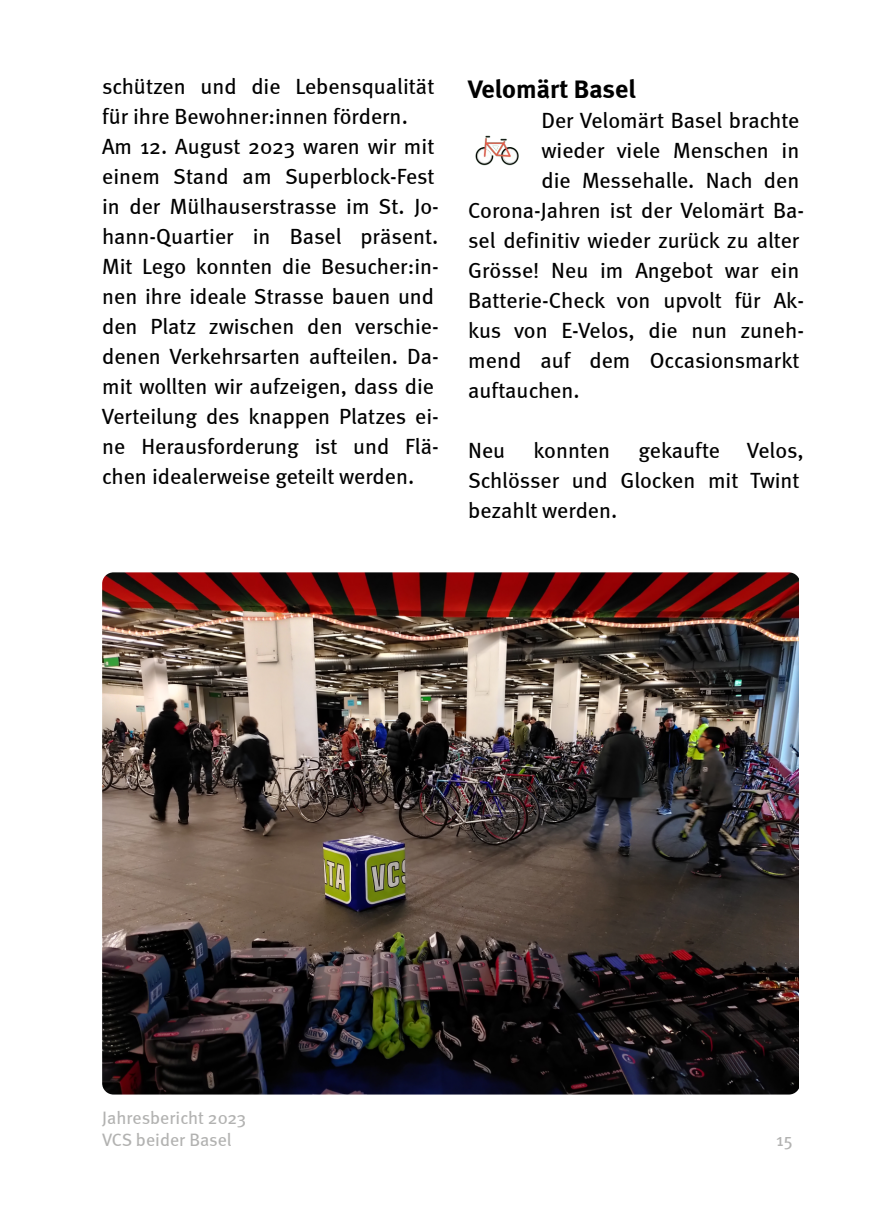
<style>
.page{position:relative;width:874px;height:1225px;background:#fff}
.page>*{position:absolute;margin:0;border:0;box-sizing:border-box;transform-origin:0 0}
.t1{font:700 26px "Meta";color:#000}
.t2{font:22px/30px "Meta";color:#000}
.t3{font:18px/22px "Meta";color:#b2b2b1}
</style>
<div class="page">
<img style="left:102px;top:572px;width:696px;height:522px;border-radius:11px">
<img style="left:475px;top:135px;width:44px;height:31px">
<p class="t2" style="left:102px;top:72px;width:338px">schützen und die Lebensqualität für ihre Bewohner:innen fördern.<br>Am 12. August 2023 waren wir mit einem Stand am Superblock-Fest in der Mülhauserstrasse im St. Jo&shy;hann-Quartier in Basel präsent.<br>Mit Lego konnten die Besucher:in&shy;nen ihre ideale Strasse bauen und den Platz zwischen den verschie&shy;denen Verkehrsarten aufteilen. Da&shy;mit wollten wir aufzeigen, dass die Verteilung des knappen Platzes ei&shy;ne Herausforderung ist und Flä&shy;chen idealerweise geteilt werden.</p>
<p class="t1" style="left:468px;top:74px;width:169px">Velomärt Basel</p>
<p class="t2" style="left:541px;top:105px;width:259px">Der Velomärt Basel brachte</p>
<p class="t2" style="left:541px;top:135px;width:259px">wieder viele Menschen in</p>
<p class="t2" style="left:541px;top:165px;width:259px">die Messehalle. Nach den</p>
<p class="t2" style="left:468px;top:195px;width:337px">Corona-Jahren ist der Velomärt Ba-</p>
<p class="t2" style="left:468px;top:225px;width:332px">sel definitiv wieder zurück zu alter</p>
<p class="t2" style="left:468px;top:255px;width:332px">Grösse! Neu im Angebot war ein</p>
<p class="t2" style="left:468px;top:285px;width:337px">Batterie-Check von upvolt für Ak-</p>
<p class="t2" style="left:468px;top:315px;width:337px">kus von E-Velos, die nun zuneh-</p>
<p class="t2" style="left:468px;top:345px;width:333px">mend auf dem Occasionsmarkt</p>
<p class="t2" style="left:468px;top:375px;width:113px">auftauchen.</p>
<p class="t2" style="left:468px;top:435px;width:337px;text-indent:170px">gekaufte Velos,<br>Schlösser und Glocken mit Twint bezahlt werden.</p>
<p class="t2" style="left:468px;top:435px;width:38px">Neu</p>
<p class="t2" style="left:533px;top:435px;width:78px">konnten</p>
<p class="t3" style="left:102px;top:1106px;width:145px">Jahresbericht 2023<br>VCS beider Basel</p>
<p class="t3" style="left:775px;top:1128px;width:18px">15</p>
</div>
